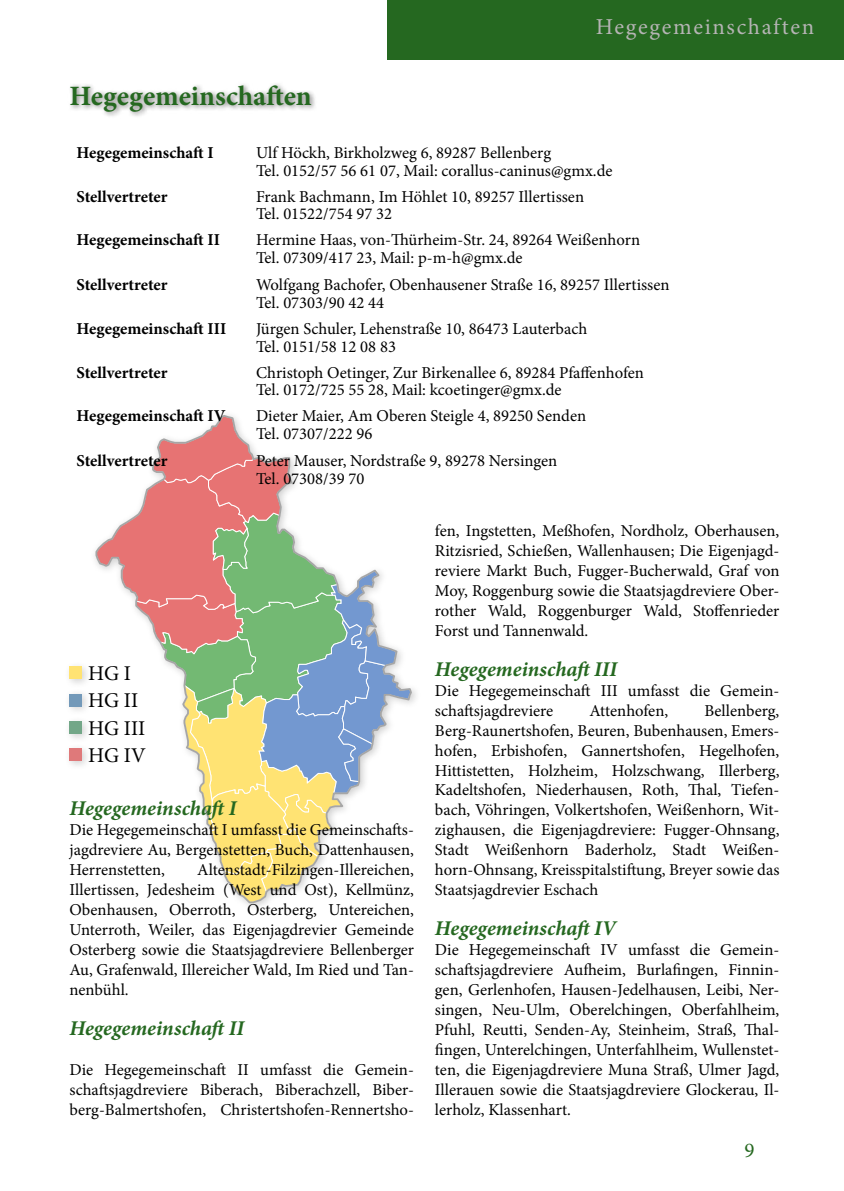
<style>
.page{position:relative;width:844px;height:1191px;background:#fff}
.page>*{position:absolute;margin:0;border:0;box-sizing:border-box;transform-origin:0 0}
.t1{font:700 28px "Minion Pro";color:#256820}
.t2{font:22.75px "Minion Pro";letter-spacing:.07em;color:#b5b4b4}
.t3{font:italic 700 21px "Minion Pro";color:#256820}
.t4{font:21px/27.5px "Minion Pro";letter-spacing:-.005em;color:#000}
.t5{font:21px "Minion Pro";color:#256820}
.t6{font:16.62px/19.9px "Minion Pro";color:#000}
.t7{font:700 16.62px "Minion Pro";color:#000}
</style>
<div class="page">
<svg style="left:95px;top:415px;width:318px;height:489px"></svg>
<div style="left:63px;top:660px;width:29px;height:29px;background:#000;opacity:.35"></div>
<div style="left:70px;top:666px;width:12px;height:13px;background:#ffe373"></div>
<div style="left:63px;top:688px;width:29px;height:28px;background:#000;opacity:.35"></div>
<div style="left:69px;top:694px;width:13px;height:12px;background:#7399b9"></div>
<div style="left:63px;top:715px;width:29px;height:28px;background:#000;opacity:.35"></div>
<div style="left:69px;top:721px;width:13px;height:13px;background:#73a788"></div>
<div style="left:63px;top:742px;width:29px;height:29px;background:#000;opacity:.35"></div>
<div style="left:70px;top:748px;width:12px;height:13px;background:#df797a"></div>
<div style="left:67px;top:81px;width:251px;height:37px;background:#000;opacity:.52"></div>
<div style="left:387px;top:0;width:456px;height:60px;background:#256820"></div>
<h1 class="t1" style="left:69px;top:76px;width:243px">Hegegemeinschaften</h1>
<h2 class="t2" style="left:596px;top:12px;width:220px">Hegegemeinschaften</h2>
<p class="t7" style="left:76px;top:141px;width:139px">Hegegemeinschaft I</p>
<p class="t6" style="left:256px;top:144px;width:358px;line-height:17.5px">Ulf Höckh, Birkholzweg 6, 89287 Bellenberg<br>Tel. 0152/57 56 61 07, Mail: corallus-caninus@gmx.de</p>
<p class="t7" style="left:76px;top:185px;width:92px">Stellvertreter</p>
<p class="t6" style="left:256px;top:188px;width:329px;line-height:17.5px">Frank Bachmann, Im Höhlet 10, 89257 Illertissen<br>Tel. 01522/754 97 32</p>
<p class="t7" style="left:76px;top:228px;width:145px">Hegegemeinschaft II</p>
<p class="t6" style="left:256px;top:231px;width:385px;line-height:17.5px">Hermine Haas, von-Thürheim-Str. 24, 89264 Weißenhorn<br>Tel. 07309/417 23, Mail: p-m-h@gmx.de</p>
<p class="t7" style="left:76px;top:273px;width:92px">Stellvertreter</p>
<p class="t6" style="left:256px;top:276px;width:415px;line-height:17.5px">Wolfgang Bachofer, Obenhausener Straße 16, 89257 Illertissen<br>Tel. 07303/90 42 44</p>
<p class="t7" style="left:76px;top:317px;width:151px">Hegegemeinschaft III</p>
<p class="t6" style="left:256px;top:320px;width:333px;line-height:17.5px">Jürgen Schuler, Lehenstraße 10, 86473 Lauterbach<br>Tel. 0151/58 12 08 83</p>
<p class="t7" style="left:76px;top:360px;width:92px">Stellvertreter</p>
<p class="t6" style="left:256px;top:364px;width:389px;line-height:17.5px">Christoph Oetinger, Zur Birkenallee 6, 89284 Pfaffenhofen<br>Tel. 0172/725 55 28, Mail: kcoetinger@gmx.de</p>
<p class="t7" style="left:76px;top:404px;width:150px">Hegegemeinschaft IV</p>
<p class="t6" style="left:256px;top:407px;width:331px;line-height:17.5px">Dieter Maier, Am Oberen Steigle 4, 89250 Senden<br>Tel. 07307/222 96</p>
<p class="t7" style="left:76px;top:449px;width:92px">Stellvertreter</p>
<p class="t6" style="left:256px;top:452px;width:303px;line-height:17.5px">Peter Mauser, Nordstraße 9, 89278 Nersingen<br>Tel. 07308/39 70</p>
<p class="t4" style="left:88px;top:659px;width:59px">HG I<br>HG II<br>HG III<br>HG IV</p>
<p class="t3" style="left:69px;top:793px;width:168px">Hegegemeinschaft I</p>
<p class="t6" style="left:69px;top:820px;width:346px;text-align:justify">Die Hegegemeinschaft I umfasst die Gemeinschafts&shy;jagdreviere Au, Bergenstetten, Buch, Dattenhausen, Herrenstetten,</p>
<p class="t6" style="left:69px;top:860px;width:346px;text-align:justify;text-indent:128px">Altenstadt-Filzingen-Illereichen, Illertissen, Jedesheim (West und Ost), Kellmünz, Obenhausen, Oberroth, Osterberg, Untereichen, Unterroth, Weiler, das Eigenjagdrevier Gemeinde Osterberg sowie die Staatsjagdreviere Bellenberger Au, Grafenwald, Illereicher Wald, Im Ried und Tan&shy;nenbühl.</p>
<p class="t3" style="left:69px;top:1013px;width:176px">Hegegemeinschaft II</p>
<p class="t6" style="left:69px;top:1059px;width:346px;text-align:justify">Die Hegegemeinschaft II umfasst die Gemein&shy;schaftsjagdreviere Biberach, Biberachzell, Biber&shy;berg-Balmertshofen, Christertshofen-Rennertsho-</p>
<p class="t6" style="left:435px;top:521px;width:346px;text-align:justify">fen, Ingstetten, Meßhofen, Nordholz, Oberhausen, Ritzisried, Schießen, Wallenhausen; Die Eigenjagd&shy;reviere Markt Buch, Fugger-Bucherwald, Graf von Moy, Roggenburg sowie die Staatsjagdreviere Ober&shy;rother Wald, Roggenburger Wald, Stoffenrieder Forst und Tannenwald.</p>
<p class="t3" style="left:435px;top:654px;width:184px">Hegegemeinschaft III</p>
<p class="t6" style="left:435px;top:680px;width:346px">Die Hegegemeinschaft III umfasst die Gemein&shy;schaftsjagdreviere</p>
<p class="t6" style="left:435px;top:700px;width:346px;text-align:justify;text-indent:269px">Bellenberg, Berg-Raunertshofen, Beuren, Bubenhausen, Emers&shy;hofen, Erbishofen, Gannertshofen, Hegelhofen, Hittistetten, Holzheim, Holzschwang, Illerberg, Kadeltshofen, Niederhausen, Roth, Thal, Tiefen&shy;bach, Vöhringen, Volkertshofen, Weißenhorn, Wit&shy;zighausen, die Eigenjagdreviere: Fugger-Ohnsang, Stadt Weißenhorn Baderholz, Stadt Weißen&shy;horn-Ohnsang, Kreisspitalstiftung, Breyer sowie das Staatsjagdrevier Eschach</p>
<p class="t3" style="left:435px;top:913px;width:183px">Hegegemeinschaft IV</p>
<p class="t6" style="left:435px;top:940px;width:346px;text-align:justify">Die Hegegemeinschaft IV umfasst die Gemein&shy;schaftsjagdreviere Aufheim, Burlafingen, Finnin&shy;gen, Gerlenhofen, Hausen-Jedelhausen, Leibi, Ner&shy;singen, Neu-Ulm, Oberelchingen, Oberfahlheim, Pfuhl, Reutti, Senden-Ay, Steinheim, Straß, Thal&shy;fingen, Unterelchingen, Unterfahlheim, Wullenstet&shy;ten, die Eigenjagdreviere Muna Straß, Ulmer Jagd, Illerauen sowie die Staatsjagdreviere Glockerau, Il&shy;lerholz, Klassenhart.</p>
<p class="t6" style="left:589px;top:700px;width:80px">Attenhofen,</p>
<p class="t5" style="left:744px;top:1135px;width:12px">9</p>
</div>
